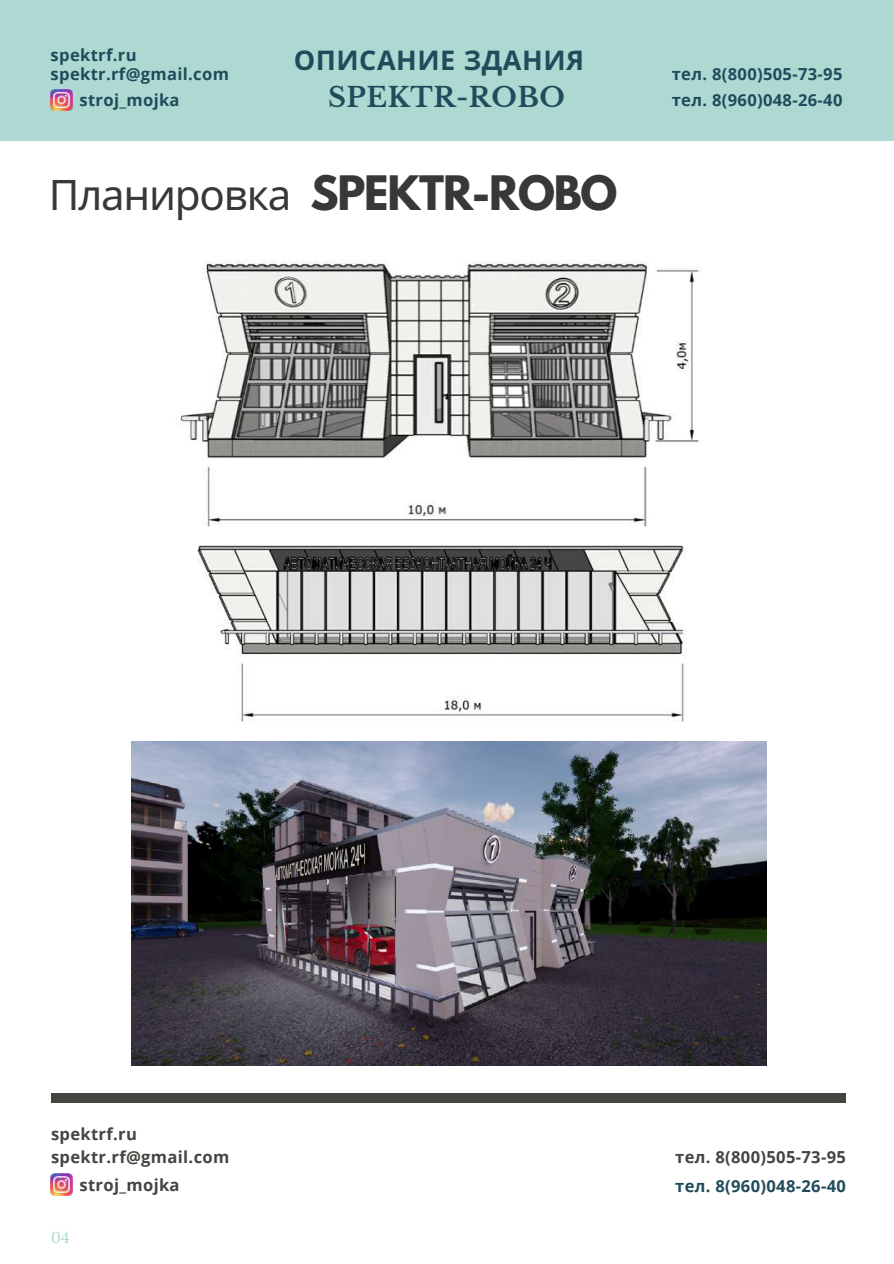
<style>
.page{position:relative;width:894px;height:1264px;background:#fff}
.page>*{position:absolute;margin:0;border:0;box-sizing:border-box;transform-origin:0 0}
.t1{font:700 42px "League Spartan";letter-spacing:-.03em;color:#383838}
.t2{font:700 27px "Noto Sans";letter-spacing:.02em;color:#214b5b}
.t3{font:700 27px "Libre Baskerville";letter-spacing:.02em;color:#214b5b}
.t4{font:700 16.5px/19.2px "Open Sans";letter-spacing:.02em;color:#214b5b}
.t5{font:700 16.5px/22.6px "Open Sans";letter-spacing:.02em;color:#444440}
.t6{font:15.75px "Lora";color:#add9d2}
.s1{font-family:"Noto Sans";font-weight:400}
</style>
<div class="page">
<div style="left:51px;top:1093px;width:794px;height:9px;background:#444440"></div>
<div style="left:0;top:0;width:893px;height:140px;background:#add9d2"></div>
<img style="left:51px;top:90px;width:21px;height:21px">
<img style="left:51px;top:1173px;width:21px;height:22px">
<img style="left:180px;top:260px;width:520px;height:267px">
<img style="left:197px;top:545px;width:489px;height:177px">
<img style="left:131px;top:741px;width:635px;height:324px">
<p class="t4" style="left:51px;top:45px;width:180px">spektrf.ru spektr.rf@gmail.com</p>
<p class="t4" style="left:79px;top:90px;width:102px">stroj_mojka</p>
<h2 class="t2" style="left:293px;top:41px;width:292px">ОПИСАНИЕ ЗДАНИЯ</h2>
<h2 class="t3" style="left:328px;top:81px;width:238px">SPEKTR-ROBO</h2>
<h1 class="t1" style="left:49px;top:172px;width:570px"><span class="s1">Планировка</span> SPEKTR-ROBO</h1>
<p class="t4" style="left:671px;top:61px;width:172px;line-height:25.5px">тел. 8(800)505-73-95 тел. 8(960)048-26-40</p>
<p class="t5" style="left:51px;top:1122px;width:180px">spektrf.ru spektr.rf@gmail.com</p>
<p class="t5" style="left:79px;top:1173px;width:102px">stroj_mojka</p>
<p class="t6" style="left:51px;top:1227px;width:20px">04</p>
<p class="t5" style="left:675px;top:1144px;width:172px">тел. 8(800)505-73-95</p>
<p class="t4" style="left:675px;top:1175px;width:172px">тел. 8(960)048-26-40</p>
</div>
